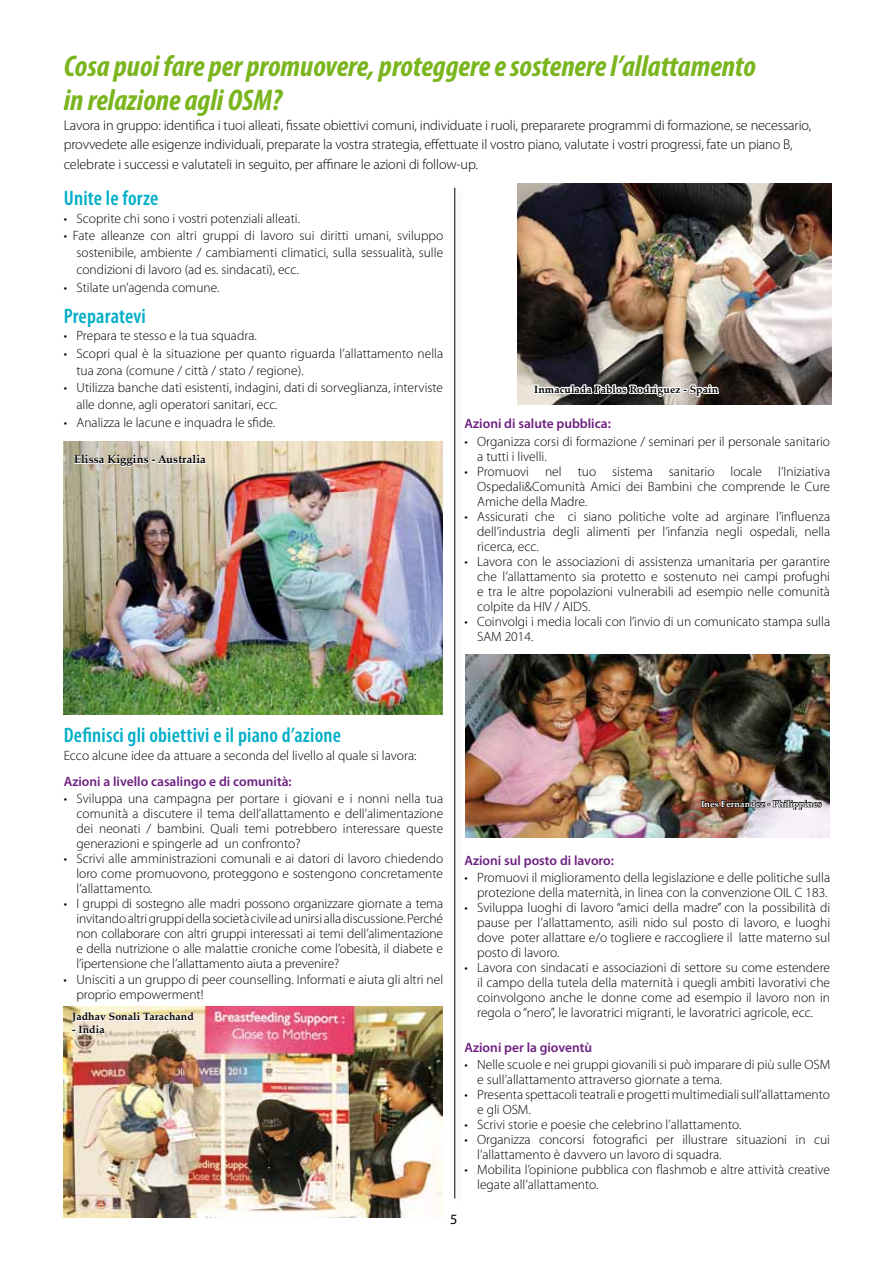
<style>
.page{position:relative;width:893px;height:1263px;background:#fff}
.page>*{position:absolute;margin:0;border:0;box-sizing:border-box;transform-origin:0 0}
.t1{font:italic 700 condensed 30px/34.5px "Myriad Pro";color:#7ab51d}
.t2{font:600 condensed 21px "Myriad Pro";letter-spacing:.01em;color:#00aec7}
.t3{font:300 14.25px/19.5px "Myriad Pro";letter-spacing:-.01em;color:#000}
.t4{font:14.25px "Myriad";color:#000}
.t5{font:300 13.5px/15px "Myriad Pro";color:#000;text-align:justify}
.t6{font:600 13.5px "Myriad Pro";color:#6d1f80}
.t7{font:700 11.25px "Palatino Linotype";letter-spacing:.01em;color:#000}
.t8{font:700 10.5px "Palatino Linotype";letter-spacing:.01em;color:#000}
.t9{font:700 9px "Palatino Linotype";letter-spacing:.01em;color:#fff}
</style>
<div class="page">
<div style="left:454px;top:187px;width:10px;height:1019px;background:#000;opacity:.3"></div>
<hr style="left:454px;top:188px;width:1px;height:1010px;background:#000">
<img style="left:517px;top:184px;width:314px;height:220px">
<img style="left:64px;top:1006px;width:378px;height:212px">
<svg style="left:72px;top:1012px;width:122px;height:22px"></svg>
<svg style="left:532px;top:367px;width:189px;height:34px"></svg>
<img style="left:64px;top:442px;width:378px;height:272px">
<svg style="left:74px;top:454px;width:133px;height:18px"></svg>
<img style="left:465px;top:654px;width:365px;height:183px">
<svg style="left:701px;top:797px;width:121px;height:13px;background:#6d605d"></svg>
<h1 class="t1" style="left:64px;top:48px;width:694px">Cosa puoi fare per promuovere, proteggere e sostenere l’allattamento in relazione agli OSM?</h1>
<p class="t3" style="left:64px;top:116px;width:749px">Lavora in gruppo: identifica i tuoi alleati, fissate obiettivi comuni, individuate i ruoli, prepararete programmi di formazione, se necessario, provvedete alle esigenze individuali, preparate la vostra strategia, effettuate il vostro piano, valutate i vostri progressi, fate un piano B, celebrate i successi e valutateli in seguito, per affinare le azioni di follow-up.</p>
<h2 class="t2" style="left:64px;top:187px;width:96px">Unite le forze</h2>
<p class="t5" style="left:64px;top:211px;width:238px">• Scoprite chi sono i vostri potenziali alleati.</p>
<p class="t5" style="left:76px;top:227px;width:368px;line-height:17.2px;text-indent:-13px">• Fate alleanze con altri gruppi di lavoro sui diritti umani, sviluppo sostenibile, ambiente / cambiamenti climatici, sulla sessualità, sulle condizioni di lavoro (ad es. sindacati), ecc.</p>
<p class="t5" style="left:64px;top:280px;width:157px">• Stilate un’agenda comune.</p>
<h2 class="t2" style="left:64px;top:305px;width:84px">Preparatevi</h2>
<p class="t5" style="left:64px;top:329px;width:195px">• Prepara te stesso e la tua squadra.</p>
<p class="t5" style="left:76px;top:345px;width:368px;line-height:17.2px;text-indent:-13px">• Scopri qual è la situazione per quanto riguarda l’allattamento nella tua zona (comune / città / stato / regione).</p>
<p class="t5" style="left:76px;top:379px;width:368px;line-height:17.2px;text-indent:-13px">• Utilizza banche dati esistenti, indagini, dati di sorveglianza, interviste alle donne, agli operatori sanitari, ecc.</p>
<p class="t5" style="left:64px;top:415px;width:213px">• Analizza le lacune e inquadra le sfide.</p>
<p class="t7" style="left:74px;top:452px;width:133px">Elissa Kiggins - Australia</p>
<p class="t8" style="left:534px;top:382px;width:185px">Inmaculada Pablos Rodriguez - Spain</p>
<p class="t6" style="left:464px;top:415px;width:148px">Azioni di salute pubblica:</p>
<p class="t5" style="left:477px;top:434px;width:354px;text-indent:-13px">• Organizza corsi di formazione / seminari per il personale sanitario a tutti i livelli.</p>
<p class="t5" style="left:477px;top:464px;width:354px;text-indent:-13px">• Promuovi nel tuo sistema sanitario locale l’Iniziativa Ospedali&amp;Comunità Amici dei Bambini che comprende le Cure Amiche della Madre.</p>
<p class="t5" style="left:477px;top:509px;width:354px;text-indent:-13px">• Assicurati che ci siano politiche volte ad arginare l’influenza dell’industria degli alimenti per l’infanzia negli ospedali, nella ricerca, ecc.</p>
<p class="t5" style="left:477px;top:554px;width:354px;text-indent:-13px">• Lavora con le associazioni di assistenza umanitaria per garantire che l’allattamento sia protetto e sostenuto nei campi profughi e tra le altre popolazioni vulnerabili ad esempio nelle comunità colpite da HIV / AIDS.</p>
<p class="t5" style="left:477px;top:614px;width:354px;text-indent:-13px">• Coinvolgi i media locali con l’invio di un comunicato stampa sulla<br>SAM 2014.</p>
<h2 class="t2" style="left:64px;top:724px;width:279px">Definisci gli obiettivi e il piano d’azione</h2>
<p class="t5" style="left:64px;top:748px;width:354px">Ecco alcune idee da attuare a seconda del livello al quale si lavora:</p>
<p class="t6" style="left:64px;top:773px;width:230px">Azioni a livello casalingo e di comunità:</p>
<p class="t5" style="left:76px;top:791px;width:368px;text-indent:-13px">• Sviluppa una campagna per portare i giovani e i nonni nella tua comunità a discutere il tema dell’allattamento e dell’alimentazione dei neonati / bambini. Quali temi potrebbero interessare queste generazioni e spingerle ad un confronto?</p>
<p class="t5" style="left:76px;top:851px;width:368px;text-indent:-13px">• Scrivi alle amministrazioni comunali e ai datori di lavoro chiedendo loro come promuovono, proteggono e sostengono concretamente l’allattamento.</p>
<p class="t5" style="left:76px;top:896px;width:368px;text-indent:-13px">• I gruppi di sostegno alle madri possono organizzare giornate a tema invitando altri gruppi della società civile ad unirsi alla discussione. Perché non collaborare con altri gruppi interessati ai temi dell’alimentazione e della nutrizione o alle malattie croniche come l’obesità, il diabete e l’ipertensione che l’allattamento aiuta a prevenire?</p>
<p class="t5" style="left:76px;top:972px;width:368px;text-indent:-13px">• Unisciti a un gruppo di peer counselling. Informati e aiuta gli altri nel proprio empowerment!</p>
<p class="t8" style="left:72px;top:1009px;width:123px">Jadhav Sonali Tarachand</p>
<p class="t8" style="left:72px;top:1022px;width:34px">- India</p>
<p class="t9" style="left:701px;top:797px;width:122px">Ines Fernandez - Philippines</p>
<p class="t6" style="left:464px;top:852px;width:151px">Azioni sul posto di lavoro:</p>
<p class="t5" style="left:464px;top:870px;width:367px;text-align:right">• Promuovi il miglioramento della legislazione e delle politiche sulla protezione della maternità, in linea con la convenzione OIL C 183.</p>
<p class="t5" style="left:477px;top:900px;width:354px;text-indent:-13px">• Sviluppa luoghi di lavoro “amici della madre” con la possibilità di pause per l’allattamento, asili nido sul posto di lavoro, e luoghi dove poter allattare e/o togliere e raccogliere il latte materno sul posto di lavoro.</p>
<p class="t5" style="left:477px;top:960px;width:354px;text-indent:-13px">• Lavora con sindacati e associazioni di settore su come estendere il campo della tutela della maternità i quegli ambiti lavorativi che coinvolgono anche le donne come ad esempio il lavoro non in regola o “nero”, le lavoratrici migranti, le lavoratrici agricole, ecc.</p>
<p class="t6" style="left:464px;top:1038px;width:129px">Azioni per la gioventù</p>
<p class="t5" style="left:477px;top:1057px;width:354px;text-indent:-13px">• Nelle scuole e nei gruppi giovanili si può imparare di più sulle OSM e sull’allattamento attraverso giornate a tema.</p>
<p class="t5" style="left:477px;top:1087px;width:354px;text-indent:-13px">• Presenta spettacoliteatrali e progetti multimedialisull’allattamento e gli OSM.</p>
<p class="t5" style="left:464px;top:1117px;width:278px">• Scrivi storie e poesie che celebrino l’allattamento.</p>
<p class="t5" style="left:477px;top:1132px;width:354px;text-indent:-13px">• Organizza concorsi fotografici per illustrare situazioni in cui l’allattamento è davvero un lavoro di squadra.</p>
<p class="t5" style="left:477px;top:1162px;width:354px;text-indent:-13px">• Mobilita l’opinione pubblica con flashmob e altre attività creative legate all’allattamento.</p>
<p class="t4" style="left:450px;top:1212px;width:9px">5</p>
</div>
